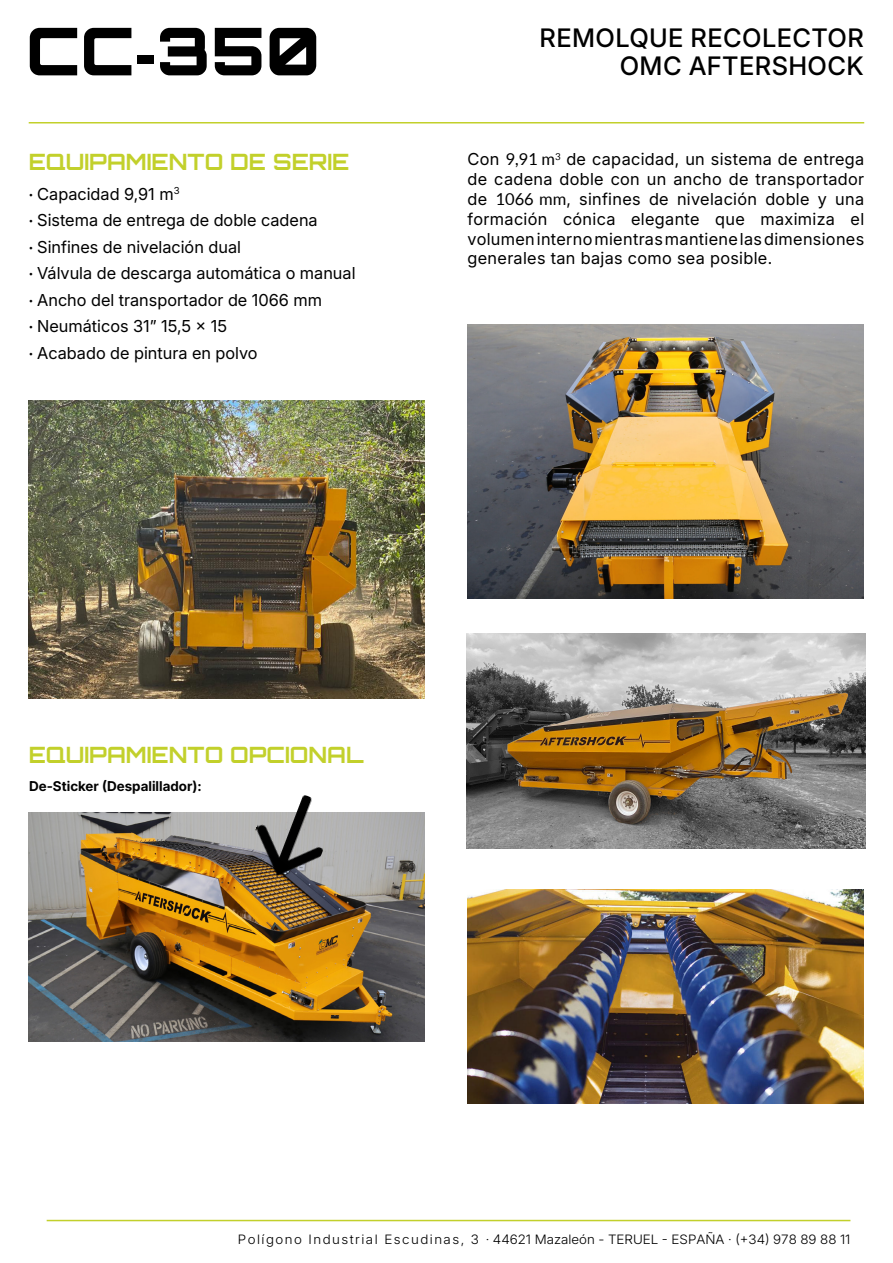
<style>
.page{position:relative;width:893px;height:1263px;background:#fff}
.page>*{position:absolute;margin:0;border:0;box-sizing:border-box;transform-origin:0 0}
.Titulo_secundario_pequeño{font:900 66px "Orbitron";color:#000}
.Subtitulo_secundario_2{font:500 25.5px "Inter 18 pt";letter-spacing:.015em;color:#000}
.Encabezado_opciones{font:700 22.5px "Orbitron";color:#c2d02b}
.Texto_contenido{font:16.5px/19.8px "Inter 18 pt";color:#000;text-align:justify}
.Cuadro_Texto{font:700 13.5px "Inter 18 pt";color:#000}
.t1{font:300 12.9px "Inter 18 pt";color:#000;scale:1.04 1}
.s1{font-family:"Bahamas";font-weight:700}
.s2{font-family:"Lato"}
</style>
<div class="page">
<hr style="left:29px;top:122px;width:835px;height:1px;background:#c2d02b">
<hr style="left:47px;top:1220px;width:803px;height:1px;background:#c2d02b">
<img style="left:468px;top:889px;width:396px;height:215px">
<img style="left:29px;top:401px;width:396px;height:297px">
<img style="left:468px;top:324px;width:396px;height:274px">
<img style="left:29px;top:812px;width:396px;height:230px">
<img style="left:467px;top:634px;width:398px;height:214px">
<img style="left:242px;top:795px;width:97px;height:94px">
<p class="Titulo_secundario_pequeño" style="left:26px;top:10px;width:296px">CC<span class="s1">-</span>350</p>
<p class="Subtitulo_secundario_2" style="left:539px;top:19px;width:326px">REMOLQUE RECOLECTOR</p>
<p class="Subtitulo_secundario_2" style="left:620px;top:47px;width:246px">OMC AFTERSHOCK</p>
<p class="Encabezado_opciones" style="left:29px;top:147px;width:322px">EQUIPAMIENTO DE SERIE</p>
<p class="Texto_contenido" style="left:29px;top:183px;width:152px"><span class="s2">·</span> Capacidad 9,91 m<sup>3</sup></p>
<p class="Texto_contenido" style="left:29px;top:210px;width:290px"><span class="s2">·</span> Sistema de entrega de doble cadena</p>
<p class="Texto_contenido" style="left:29px;top:236px;width:214px"><span class="s2">·</span> Sinfines de nivelación dual</p>
<p class="Texto_contenido" style="left:29px;top:263px;width:328px"><span class="s2">·</span> Válvula de descarga automática o manual</p>
<p class="Texto_contenido" style="left:29px;top:289px;width:295px"><span class="s2">·</span> Ancho del transportador de 1066 mm</p>
<p class="Texto_contenido" style="left:29px;top:316px;width:200px"><span class="s2">·</span> Neumáticos 31” 15,5 x 15</p>
<p class="Texto_contenido" style="left:29px;top:342px;width:230px"><span class="s2">·</span> Acabado de pintura en polvo</p>
<p class="Texto_contenido" style="left:468px;top:149px;width:398px">Con <span class="s2">9,91 m</span><sup>3</sup> de capacidad, un sistema de entrega de cadena doble con un ancho de transportador de <span class="s2">1066 mm</span>, sinfines de nivelación doble y una formación cónica elegante que maximiza el volumen interno mientras mantiene las dimensiones generales tan bajas como sea posible.</p>
<p class="Encabezado_opciones" style="left:29px;top:740px;width:336px">EQUIPAMIENTO OPCIONAL</p>
<p class="Cuadro_Texto" style="left:29px;top:776px;width:174px">De-Sticker (Despalillador):</p>
<p class="t1" style="left:238px;top:1230px;width:590px">Polígono Industrial Escudinas, 3 · 44621 Mazaleón - TERUEL - ESPAÑA · (+34) 978 89 88 11</p>
</div>
